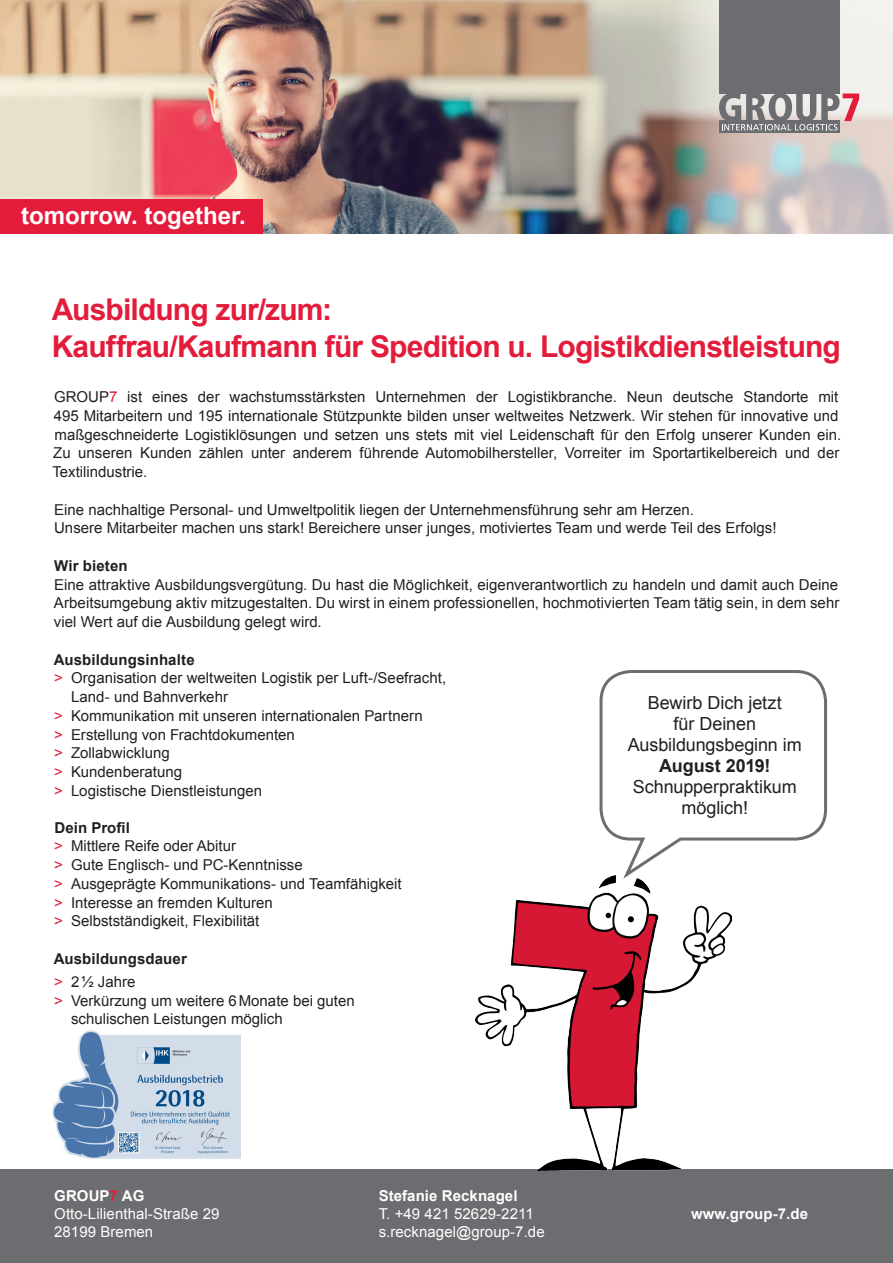
<style>
.page{position:relative;width:893px;height:1263px;background:#fff}
.page>*{position:absolute;margin:0;border:0;box-sizing:border-box;transform-origin:0 0}
.t1{font:700 30px "Arial";letter-spacing:-.03em;color:#e41c3b}
.t2{font:700 24px "Arial";color:#fff}
.Zwischenüberschrifte{font:18px/21px "Arial";letter-spacing:-.005em;color:#231f20;text-align:center}
.Zwischenüberschrifte-2{font:700 18px "Arial";color:#231f20}
.Grundschrift{font:15px/18.8px "Arial";color:#231f20}
.t3{font:15px/18px "Arial";letter-spacing:.005em;color:#fff}
.Zwischenüberschrifte-3{font:700 15px "Arial";letter-spacing:.005em;color:#231f20}
.t4{font:700 15px "Arial";letter-spacing:.005em;color:#fff}
.Grundschrift-2{font:700 15px "Arial";letter-spacing:.01em;color:#231f20}
.s1{color:#e41c3b}
.s2{font-weight:700}
</style>
<div class="page">
<img style="left:0;top:0;width:670px;height:234px">
<svg style="left:670px;top:0;width:223px;height:234px;background:#cac5c1"></svg>
<div style="left:0;top:1169px;width:893px;height:94px;background:#6c6d70"></div>
<div style="left:0;top:200px;width:262px;height:34px;background:#e41c3b"></div>
<svg style="left:599px;top:670px;width:228px;height:205px"></svg>
<div style="left:719px;top:0;width:120px;height:94px;background:#6c6d70"></div>
<svg style="left:719px;top:130px;width:120px;height:3px"></svg>
<svg style="left:719px;top:93px;width:140px;height:37px;background:#a59b9c"></svg>
<img style="left:53px;top:1030px;width:188px;height:128px">
<img style="left:475px;top:875px;width:256px;height:296px">
<p class="t2" style="left:21px;top:199px;width:226px">tomorrow. together.</p>
<p class="t1" style="left:52px;top:288px;width:282px">Ausbildung zur/zum:</p>
<p class="t1" style="left:52px;top:325px;width:790px">Kauffrau/Kaufmann für Spedition u. Logistikdienstleistung</p>
<p class="Grundschrift" style="left:52px;top:387px;width:790px">GROUP<span class="s1">7</span> ist eines der wachstumsstärksten Unternehmen der Logistikbranche. Neun deutsche Standorte mit 495 Mitarbeitern und 195 internationale Stützpunkte bilden unser weltweites Netzwerk. Wir stehen für innovative und maßgeschneiderte Logistiklösungen und setzen uns stets mit viel Leidenschaft für den Erfolg unserer Kunden ein.<br>Zu unseren Kunden zählen unter anderem führende Automobilhersteller, Vorreiter im Sportartikelbereich und der Textilindustrie.</p>
<p class="Grundschrift" style="left:54px;top:500px;width:641px">Eine nachhaltige Personal- und Umweltpolitik liegen der Unternehmensführung sehr am Herzen.</p>
<p class="Grundschrift" style="left:54px;top:519px;width:724px">Unsere Mitarbeiter machen uns stark! Bereichere unser junges, motiviertes Team und werde Teil des Erfolgs!</p>
<p class="Zwischenüberschrifte-3" style="left:54px;top:555px;width:75px">Wir bieten</p>
<p class="Grundschrift" style="left:54px;top:575px;width:787px;text-align:justify">Eine attraktive Ausbildungsvergütung. Du hast die Möglichkeit, eigenverantwortlich zu handeln und damit auch Deine Arbeitsumgebung aktiv mitzugestalten. Du wirst in einem professionellen, hochmotivierten Team tätig sein, in dem sehr viel Wert auf die Ausbildung gelegt wird.</p>
<p class="Zwischenüberschrifte-3" style="left:54px;top:649px;width:142px">Ausbildungsinhalte</p>
<p class="Grundschrift" style="left:71px;top:669px;width:377px;text-indent:-17px"><span class="s1">&gt;</span> Organisation der weltweiten Logistik per Luft-/Seefracht,<br>Land- und Bahnverkehr</p>
<p class="Grundschrift" style="left:54px;top:706px;width:370px"><span class="s1">&gt;</span> Kommunikation mit unseren internationalen Partnern</p>
<p class="Grundschrift" style="left:54px;top:725px;width:242px"><span class="s1">&gt;</span> Erstellung von Frachtdokumenten</p>
<p class="Grundschrift" style="left:54px;top:744px;width:117px"><span class="s1">&gt;</span> Zollabwicklung</p>
<p class="Grundschrift" style="left:54px;top:762px;width:130px"><span class="s1">&gt;</span> Kundenberatung</p>
<p class="Grundschrift" style="left:54px;top:781px;width:210px"><span class="s1">&gt;</span> Logistische Dienstleistungen</p>
<p class="Zwischenüberschrifte-3" style="left:54px;top:817px;width:77px">Dein Profil</p>
<p class="Grundschrift" style="left:54px;top:837px;width:184px"><span class="s1">&gt;</span> Mittlere Reife oder Abitur</p>
<p class="Grundschrift" style="left:54px;top:855px;width:250px"><span class="s1">&gt;</span> Gute Englisch- und PC-Kenntnisse</p>
<p class="Grundschrift" style="left:54px;top:874px;width:349px"><span class="s1">&gt;</span> Ausgeprägte Kommunikations- und Teamfähigkeit</p>
<p class="Grundschrift" style="left:54px;top:893px;width:220px"><span class="s1">&gt;</span> Interesse an fremden Kulturen</p>
<p class="Grundschrift" style="left:54px;top:912px;width:207px"><span class="s1">&gt;</span> Selbstständigkeit, Flexibilität</p>
<p class="Grundschrift-2" style="left:54px;top:948px;width:135px">Ausbildungsdauer</p>
<p class="Grundschrift" style="left:54px;top:972px;width:83px"><span class="s1">&gt;</span> 2½ Jahre</p>
<p class="Grundschrift" style="left:71px;top:991px;width:285px;text-indent:-17px"><span class="s1">&gt;</span> Verkürzung um weitere 6Monate bei guten schulischen Leistungen möglich</p>
<p class="Zwischenüberschrifte" style="left:628px;top:692px;width:175px">Bewirb Dich jetzt<br>für Deinen<br>Ausbildungsbeginn im</p>
<p class="Zwischenüberschrifte-2" style="left:659px;top:753px;width:113px">August 2019!</p>
<p class="Zwischenüberschrifte" style="left:633px;top:776px;width:166px">Schnupperpraktikum möglich!</p>
<p class="t4" style="left:54px;top:1185px;width:92px">GROUP<span class="s1">7</span> AG</p>
<p class="t3" style="left:54px;top:1204px;width:167px">Otto-Lilienthal-Straße 29</p>
<p class="t3" style="left:54px;top:1222px;width:101px">28199 Bremen</p>
<p class="t3" style="left:379px;top:1186px;width:168px"><span class="s2">Stefanie Recknagel<br></span>T. +49 421 52629-2211 s.recknagel@group-7.de</p>
<p class="t4" style="left:691px;top:1203px;width:119px">www.group-7.de</p>
</div>
